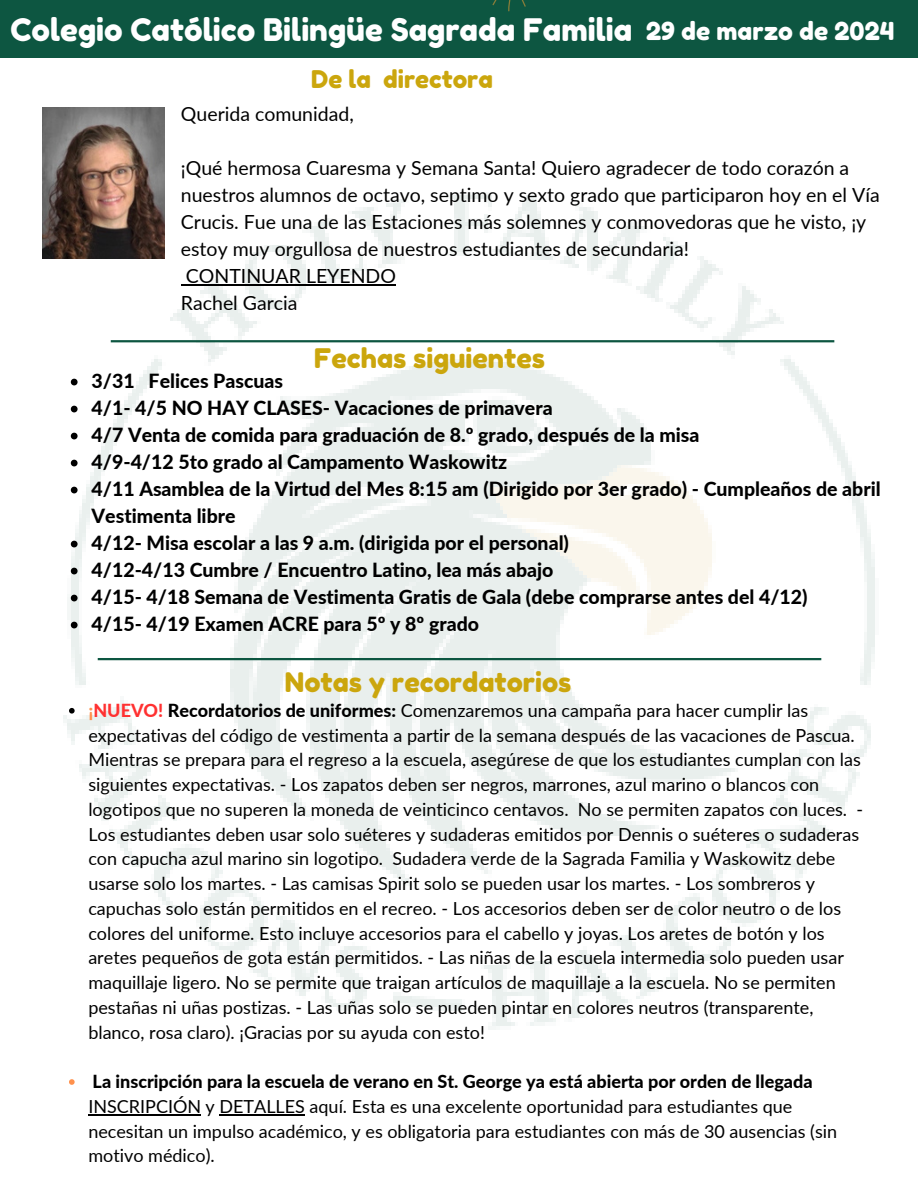
<style>
.page{position:relative;width:918px;height:1188px;background:#fff}
.page>*{position:absolute;margin:0;border:0;box-sizing:border-box;transform-origin:0 0}
.t1{font:31.05px "Fredoka One";color:#fff}
.t2{font:27px "Fredoka One";color:#cba60d}
.t3{font:24.3px "Fredoka One";color:#cba60d}
.t4{font:800 19.5px/27px "Lato";color:#000}
.t5{font:19.5px/27px "Lato";color:#000}
.t6{font:18px/24.8px "Lato";color:#000}
.t7{font:800 18px "Lato";color:#000}
.s1{font-size:24.75px}
.s2{font-weight:800;color:#ff914d}
.s3{font-weight:800;color:#ff3131}
.s4{font-weight:800}
</style>
<div class="page">
<img style="left:42px;top:150px;width:833px;height:880px">
<div style="left:0;top:0;width:918px;height:58px;background:#0d5641"></div>
<hr style="left:111px;top:340px;width:723px;height:2px;background:#0d5641">
<svg style="left:521px;top:0;width:5px;height:7px"></svg>
<svg style="left:508px;top:0;width:3px;height:12px"></svg>
<svg style="left:492px;top:0;width:5px;height:6px"></svg>
<img style="left:43px;top:107px;width:121px;height:152px">
<svg style="left:71px;top:379px;width:7px;height:6px"></svg>
<svg style="left:71px;top:406px;width:7px;height:6px"></svg>
<svg style="left:71px;top:433px;width:7px;height:6px"></svg>
<svg style="left:71px;top:460px;width:7px;height:6px"></svg>
<svg style="left:71px;top:487px;width:7px;height:6px"></svg>
<svg style="left:71px;top:541px;width:7px;height:6px"></svg>
<svg style="left:71px;top:568px;width:7px;height:6px"></svg>
<svg style="left:71px;top:595px;width:7px;height:6px"></svg>
<svg style="left:71px;top:622px;width:7px;height:6px"></svg>
<hr style="left:98px;top:658px;width:723px;height:2px;background:#0d5641">
<svg style="left:69px;top:708px;width:6px;height:6px"></svg>
<svg style="left:69px;top:1079px;width:6px;height:6px"></svg>
<hr style="left:88px;top:1114px;width:113px;height:1px;background:#000">
<hr style="left:219px;top:1114px;width:86px;height:1px;background:#000">
<hr style="left:186px;top:284px;width:210px;height:1px;background:#000">
<h1 class="t1" style="left:10px;top:11px;width:886px">Colegio Católico Bilingüe Sagrada Familia <span class="s1">29 de marzo de 2024</span></h1>
<h3 class="t3" style="left:311px;top:64px;width:183px">De la directora</h3>
<p class="t5" style="left:181px;top:100px;width:174px">Querida comunidad,</p>
<p class="t5" style="left:181px;top:154px;width:700px">¡Qué hermosa Cuaresma y Semana Santa! Quiero agradecer de todo corazón a nuestros alumnos de octavo, septimo y sexto grado que participaron hoy en el Vía Crucis. Fue una de las Estaciones más solemnes y conmovedoras que he visto, ¡y estoy muy orgullosa de nuestros estudiantes de secundaria!<br>CONTINUAR LEYENDO<br>Rachel Garcia</p>
<h2 class="t2" style="left:314px;top:342px;width:232px">Fechas siguientes</h2>
<p class="t4" style="left:92px;top:367px;width:791px">3/31 Felices Pascuas<br>4/1- 4/5 NO HAY CLASES- Vacaciones de primavera<br>4/7 Venta de comida para graduación de 8.º grado, después de la misa<br>4/9-4/12 5to grado al Campamento Waskowitz<br>4/11 Asamblea de la Virtud del Mes 8:15 am (Dirigido por 3er grado) - Cumpleaños de abril Vestimenta libre<br>4/12- Misa escolar a las 9 a.m. (dirigida por el personal)<br>4/12-4/13 Cumbre / Encuentro Latino, lea más abajo<br>4/15- 4/18 Semana de Vestimenta Gratis de Gala (debe comprarse antes del 4/12)<br>4/15- 4/19 Examen ACRE para 5º y 8º grado</p>
<h2 class="t2" style="left:285px;top:666px;width:288px">Notas y recordatorios</h2>
<p class="t6" style="left:88px;top:698px;width:776px"><span class="s2">¡</span><span class="s3">NUEVO!</span> <span class="s4">Recordatorios de uniformes:</span> Comenzaremos una campaña para hacer cumplir las expectativas del código de vestimenta a partir de la semana después de las vacaciones de Pascua.<br>Mientras se prepara para el regreso a la escuela, asegúrese de que los estudiantes cumplan con las siguientes expectativas. - Los zapatos deben ser negros, marrones, azul marino o blancos con logotipos que no superen la moneda de veinticinco centavos. No se permiten zapatos con luces. - Los estudiantes deben usar solo suéteres y sudaderas emitidos por Dennis o suéteres o sudaderas con capucha azul marino sin logotipo. Sudadera verde de la Sagrada Familia y Waskowitz debe usarse solo los martes. - Las camisas Spirit solo se pueden usar los martes. - Los sombreros y capuchas solo están permitidos en el recreo. - Los accesorios deben ser de color neutro o de los colores del uniforme. Esto incluye accesorios para el cabello y joyas. Los aretes de botón y los aretes pequeños de gota están permitidos. - Las niñas de la escuela intermedia solo pueden usar maquillaje ligero. No se permite que traigan artículos de maquillaje a la escuela. No se permiten pestañas ni uñas postizas. - Las uñas solo se pueden pintar en colores neutros (transparente, blanco, rosa claro). ¡Gracias por su ayuda con esto!</p>
<p class="t7" style="left:93px;top:1070px;width:722px">La inscripción para la escuela de verano en St. George ya está abierta por orden de llegada</p>
<p class="t6" style="left:88px;top:1094px;width:750px">INSCRIPCIÓN y DETALLES aquí. Esta es una excelente oportunidad para estudiantes que necesitan un impulso académico, y es obligatoria para estudiantes con más de 30 ausencias (sin motivo médico).</p>
</div>
